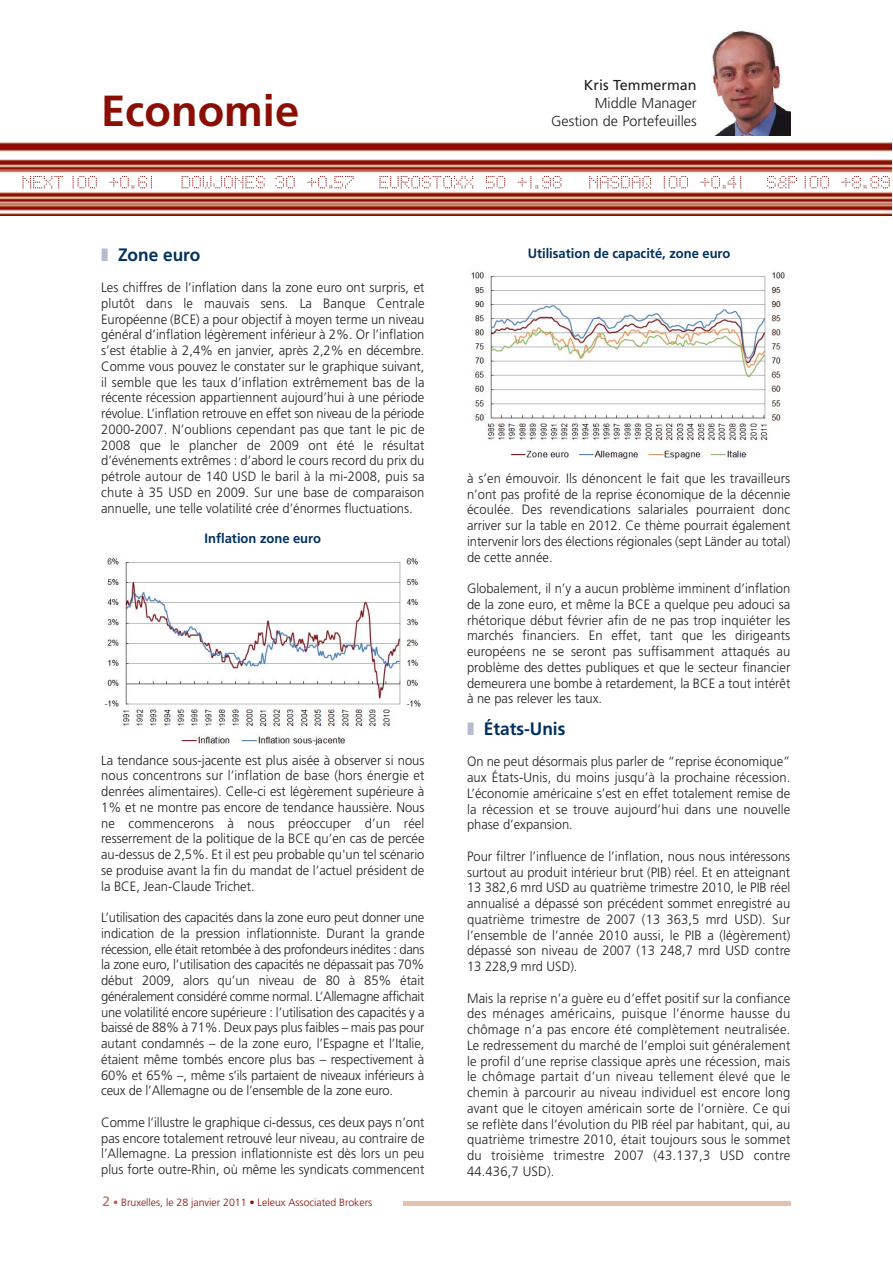
<style>
.page{position:relative;width:893px;height:1263px;background:#fff}
.page>*{position:absolute;margin:0;border:0;box-sizing:border-box;transform-origin:0 0}
.t1{font:700 43.5px "Frutiger";color:#8b0e04}
.t2{font:700 18px "Frutiger";color:#00305e;scale:.96 1}
.t3{font:300 14.4px/18px "Frutiger";color:#231f20;text-align:right}
.t4{font:14.4px "Frutiger";color:#231f20}
.t5{font:300 13.5px/15.8px "Frutiger";color:#231f20;text-align:justify;scale:.96 1}
.t6{font:700 13.5px "Frutiger";color:#00305e;scale:.96 1}
.t7{font:300 10.5px "Frutiger";color:#8b0e04}
.s1{color:#b5bcd0}
.s2{font-weight:400;font-size:13.5px;color:#b6644b}
.s3{color:#b6644b}
</style>
<div class="page">
<hr style="left:101px;top:1201px;width:689px;height:4px;background:#e4c1b1">
<div style="left:101px;top:1194px;width:301px;height:24px;background:#fff"></div>
<img style="left:0;top:143px;width:891px;height:72px">
<svg style="left:22px;top:176px;width:41px;height:12px"></svg>
<svg style="left:72px;top:176px;width:25px;height:12px"></svg>
<svg style="left:109px;top:176px;width:43px;height:12px"></svg>
<svg style="left:181px;top:176px;width:84px;height:12px"></svg>
<svg style="left:275px;top:176px;width:20px;height:12px"></svg>
<svg style="left:307px;top:176px;width:46px;height:12px"></svg>
<svg style="left:379px;top:176px;width:94px;height:12px"></svg>
<svg style="left:486px;top:176px;width:19px;height:12px"></svg>
<svg style="left:517px;top:176px;width:44px;height:12px"></svg>
<svg style="left:589px;top:176px;width:62px;height:12px"></svg>
<svg style="left:663px;top:176px;width:25px;height:12px"></svg>
<svg style="left:700px;top:176px;width:41px;height:12px"></svg>
<svg style="left:767px;top:176px;width:30px;height:12px"></svg>
<svg style="left:804px;top:176px;width:25px;height:12px"></svg>
<svg style="left:841px;top:176px;width:48px;height:12px"></svg>
<img style="left:711px;top:30px;width:79px;height:105px">
<img style="left:104px;top:558px;width:319px;height:187px">
<img style="left:470px;top:271px;width:315px;height:189px">
<h1 class="t1" style="left:101px;top:93px;width:199px">Economie</h1>
<p class="t4" style="left:583px;top:79px;width:114px">Kris Temmerman</p>
<p class="t3" style="left:551px;top:95px;width:147px">Middle Manager<br>Gestion de Portefeuilles</p>
<h2 class="t2" style="left:101px;top:247px;width:105px"><span class="s1">❚</span> Zone euro</h2>
<p class="t5" style="left:101px;top:281px;width:338px">Les chiffres de l’inflation dans la zone euro ont surpris, et plutôt dans le mauvais sens. La Banque Centrale Européenne (BCE) a pour objectif à moyen terme un niveau général d’inflation légèrement inférieur à 2%. Or l’inflation s’est établie à 2,4% en janvier, après 2,2% en décembre.<br>Comme vous pouvez le constater sur le graphique suivant, il semble que les taux d’inflation extrêmement bas de la récente récession appartiennent aujourd’hui à une période révolue. L’inflation retrouve en effet son niveau de la période 2000-2007. N’oublions cependant pas que tant le pic de 2008 que le plancher de 2009 ont été le résultat d’événements extrêmes : d’abord le cours record du prix du pétrole autour de 140 USD le baril à la mi-2008, puis sa chute à 35 USD en 2009. Sur une base de comparaison annuelle, une telle volatilité crée d’énormes fluctuations.</p>
<p class="t6" style="left:205px;top:533px;width:123px">Inflation zone euro</p>
<p class="t5" style="left:101px;top:753px;width:338px">La tendance sous-jacente est plus aisée à observer si nous nous concentrons sur l’inflation de base (hors énergie et denrées alimentaires). Celle-ci est légèrement supérieure à 1% et ne montre pas encore de tendance haussière. Nous ne commencerons à nous préoccuper d’un réel resserrement de la politique de la BCE qu’en cas de percée au-dessus de 2,5%. Et il est peu probable qu'un tel scénario se produise avant la fin du mandat de l’actuel président de la BCE, Jean-Claude Trichet.</p>
<p class="t5" style="left:101px;top:911px;width:338px">L’utilisation des capacités dans la zone euro peut donner une indication de la pression inflationniste. Durant la grande récession, elle était retombée à des profondeurs inédites : dans la zone euro, l’utilisation des capacités ne dépassait pas 70% début 2009, alors qu’un niveau de 80 à 85% était généralement considéré comme normal. L’Allemagne affichait une volatilité encore supérieure : l’utilisation des capacités y a baissé de 88% à 71%. Deux pays plus faibles – mais pas pour autant condamnés – de la zone euro, l’Espagne et l’Italie, étaient même tombés encore plus bas – respectivement à 60% et 65% –, même s’ils partaient de niveaux inférieurs à ceux de l’Allemagne ou de l’ensemble de la zone euro.</p>
<p class="t5" style="left:101px;top:1115px;width:338px">Comme l’illustre le graphique ci-dessus, ces deux pays n’ont pas encore totalement retrouvé leur niveau, au contraire de l’Allemagne. La pression inflationniste est dès lors un peu plus forte outre-Rhin, où même les syndicats commencent</p>
<p class="t7" style="left:103px;top:1198px;width:271px"><span class="s2">2</span> <span class="s3">•</span> Bruxelles, le 28 janvier 2011 • Leleux Associated Brokers</p>
<p class="t6" style="left:527px;top:247px;width:212px">Utilisation de capacité, zone euro</p>
<p class="t5" style="left:467px;top:471px;width:338px">à s’en émouvoir. Ils dénoncent le fait que les travailleurs n’ont pas profité de la reprise économique de la décennie écoulée. Des revendications salariales pourraient donc arriver sur la table en 2012. Ce thème pourrait également intervenir lors des élections régionales (sept Länder au total) de cette année.</p>
<p class="t5" style="left:467px;top:582px;width:338px">Globalement, il n’y a aucun problème imminent d’inflation de la zone euro, et même la BCE a quelque peu adouci sa rhétorique début février afin de ne pas trop inquiéter les marchés financiers. En effet, tant que les dirigeants européens ne se seront pas suffisamment attaqués au problème des dettes publiques et que le secteur financier demeurera une bombe à retardement, la BCE a tout intérêt à ne pas relever les taux.</p>
<h2 class="t2" style="left:467px;top:721px;width:104px"><span class="s1">❚</span> États-Unis</h2>
<p class="t5" style="left:467px;top:755px;width:338px">On ne peut désormais plus parler de “reprise économique” aux États-Unis, du moins jusqu’à la prochaine récession.<br>L’économie américaine s’est en effet totalement remise de la récession et se trouve aujourd’hui dans une nouvelle phase d’expansion.</p>
<p class="t5" style="left:467px;top:849px;width:338px">Pour filtrer l’influence de l’inflation, nous nous intéressons surtout au produit intérieur brut (PIB) réel. Et en atteignant 13 382,6 mrd USD au quatrième trimestre 2010, le PIB réel annualisé a dépassé son précédent sommet enregistré au quatrième trimestre de 2007 (13 363,5 mrd USD). Sur l’ensemble de l’année 2010 aussi, le PIB a (légèrement) dépassé son niveau de 2007 (13 248,7 mrd USD contre 13 228,9 mrd USD).</p>
<p class="t5" style="left:467px;top:991px;width:338px">Mais la reprise n’a guère eu d’effet positif sur la confiance des ménages américains, puisque l’énorme hausse du chômage n’a pas encore été complètement neutralisée.<br>Le redressement du marché de l’emploi suit généralement le profil d’une reprise classique après une récession, mais le chômage partait d’un niveau tellement élevé que le chemin à parcourir au niveau individuel est encore long avant que le citoyen américain sorte de l’ornière. Ce qui se reflète dans l’évolution du PIB réel par habitant, qui, au quatrième trimestre 2010, était toujours sous le sommet du troisième trimestre 2007 (43.137,3 USD contre 44.436,7 USD).</p>
</div>
